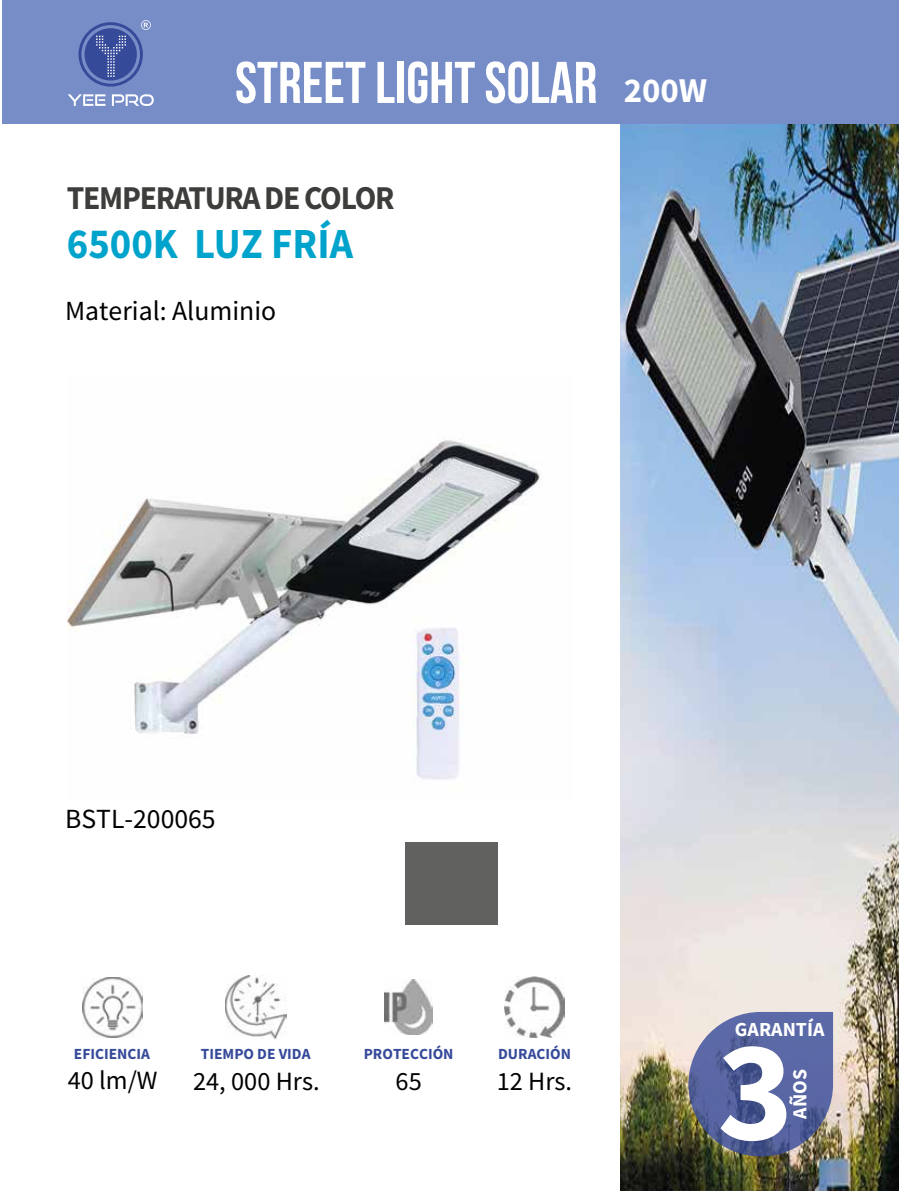
<style>
.page{position:relative;width:899px;height:1191px;background:#fff}
.page>*{position:absolute;margin:0;border:0;box-sizing:border-box;transform-origin:0 0}
.t1{font:700 144px "Source Sans Pro";color:#fff}
.t2{font:700 58.65px "Bebas Neue";color:#fff}
.t3{font:700 42.9px "Source Sans Pro";color:#00a3cb;scale:.95 1}
.t4{font:700 33.3px "Source Sans Pro";letter-spacing:-.04em;color:#3d3d3b;scale:.95 1}
.t5{font:27.75px "Source Sans Pro";color:#010101}
.t6{font:26.4px "Source Sans Pro";color:#010101}
.t7{font:700 19.95px "Source Sans Pro";color:#fff}
.t8{font:700 15.45px "Source Sans Pro";color:#364a9a}
.s1{font-family:"Source Sans Pro";font-size:34.8px}
</style>
<div class="page">
<img style="left:620px;top:123px;width:279px;height:1068px">
<div style="left:2px;top:0;width:897px;height:123px;background:#768dc7"></div>
<img style="left:83px;top:977px;width:60px;height:60px">
<img style="left:226px;top:975px;width:60px;height:63px">
<img style="left:385px;top:979px;width:47px;height:55px">
<img style="left:504px;top:976px;width:60px;height:61px">
<svg style="left:68px;top:94px;width:37px;height:12px"></svg>
<svg style="left:112px;top:94px;width:42px;height:12px"></svg>
<svg style="left:78px;top:22px;width:65px;height:65px"></svg>
<svg style="left:81px;top:25px;width:59px;height:59px"></svg>
<div style="left:85px;top:28px;width:52px;height:52px;background:#364a9a;border-radius:50%"></div>
<svg style="left:96px;top:36px;width:30px;height:41px"></svg>
<svg style="left:141px;top:20px;width:10px;height:10px"></svg>
<img style="left:68px;top:440px;width:474px;height:340px">
<svg style="left:688px;top:1012px;width:145px;height:144px;background:#616b97"></svg>
<div style="left:405px;top:842px;width:93px;height:83px;background:#616160"></div>
<h2 class="t2" style="left:235px;top:50px;width:473px">STREET LIGHT SOLAR <span class="s1">200W</span></h2>
<h3 class="t4" style="left:67px;top:175px;width:346px">TEMPERATURA DE COLOR</h3>
<h3 class="t3" style="left:67px;top:215px;width:303px">6500K LUZ FRÍA</h3>
<h3 class="t5" style="left:65px;top:293px;width:212px">Material: Aluminio</h3>
<h3 class="t5" style="left:65px;top:801px;width:152px">BSTL-200065</h3>
<p class="t8" style="left:74px;top:1043px;width:78px">EFICIENCIA</p>
<p class="t8" style="left:201px;top:1043px;width:111px">TIEMPO DE VIDA</p>
<p class="t8" style="left:364px;top:1043px;width:91px">PROTECCIÓN</p>
<p class="t8" style="left:498px;top:1043px;width:74px">DURACIÓN</p>
<h3 class="t6" style="left:68px;top:1063px;width:91px">40 lm/W</h3>
<h3 class="t6" style="left:193px;top:1064px;width:128px">24, 000 Hrs.</h3>
<h3 class="t6" style="left:395px;top:1064px;width:28px">65</h3>
<h3 class="t6" style="left:496px;top:1064px;width:77px">12 Hrs.</h3>
<p class="t7" style="left:735px;top:1016px;width:91px">GARANTÍA</p>
<h1 class="t1" style="left:717px;top:994px;width:77px">3</h1>
<p class="t7" style="left:786px;top:1118px;width:51px;rotate:-90deg">AÑOS</p>
</div>
